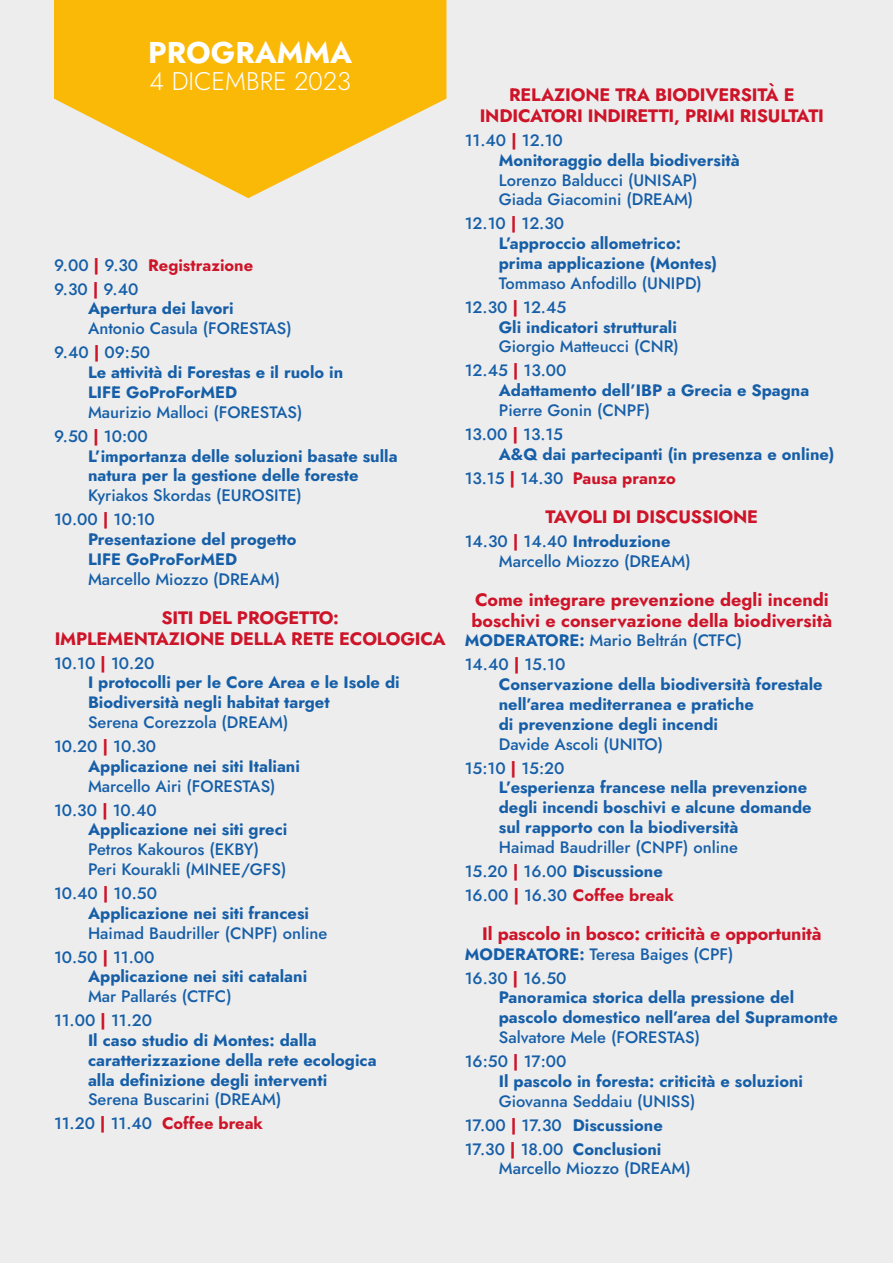
<style>
.page{position:relative;width:893px;height:1263px;background:#ededed}
.page>*{position:absolute;margin:0;border:0;box-sizing:border-box;transform-origin:0 0}
.t1{font:700 30px "Jost";color:#fff}
.t2{font:25.5px "Jost";color:#fff}
.t3{font:700 18px/21px "Jost";letter-spacing:-.01em;color:#ce1429;text-align:center}
.t4{font:700 16.5px/19.8px "Jost";color:#165fa8}
.t5{font:500 16.5px/24px "Jost";color:#165fa8}
.s1{font-weight:700;color:#ce1429}
.s2{font-weight:500}
.s3{color:#ce1429}
.s4{font-weight:700}
</style>
<div class="page">
<svg style="left:54px;top:0;width:392px;height:198px;fill:#fab807"></svg>
<h1 class="t1" style="left:148px;top:31px;width:206px">PROGRAMMA</h1>
<h2 class="t2" style="left:149px;top:63px;width:203px">4 DICEMBRE 2023</h2>
<p class="t5" style="left:54px;top:253px;width:201px">9.00 <span class="s1">|</span> 9.30 <span class="s1">Registrazione<br></span>9.30 <span class="s1">|</span> 9.40</p>
<p class="t4" style="left:88px;top:299px;width:147px">Apertura dei lavori</p>
<p class="t5" style="left:54px;top:317px;width:239px;text-indent:34px">Antonio Casula (FORESTAS)<br>9.40 <span class="s1">|</span> 09:50</p>
<p class="t4" style="left:88px;top:362px;width:257px">Le attività di Forestas e il ruolo in<br>LIFE GoProForMED</p>
<p class="t5" style="left:54px;top:400px;width:250px;text-indent:34px">Maurizio Malloci (FORESTAS)<br>9.50 <span class="s1">|</span> 10:00</p>
<p class="t4" style="left:88px;top:446px;width:311px">L’importanza delle soluzioni basate sulla natura per la gestione delle foreste</p>
<p class="t5" style="left:54px;top:483px;width:249px;text-indent:34px">Kyriakos Skordas (EUROSITE)<br>10.00 <span class="s1">|</span> 10:10</p>
<p class="t4" style="left:88px;top:529px;width:210px">Presentazione del progetto<br>LIFE GoProForMED</p>
<p class="t5" style="left:88px;top:567px;width:193px">Marcello Miozzo (DREAM)</p>
<p class="t3" style="left:55px;top:607px;width:393px">SITI DEL PROGETTO:<br>IMPLEMENTAZIONE DELLA RETE ECOLOGICA</p>
<p class="t4" style="left:88px;top:653px;width:313px;text-indent:-34px"><span class="s2">10.10</span> <span class="s3">|</span> <span class="s2">10.20<br></span>I protocolli per le Core Area e le Isole di<br>Biodiversità negli habitat target</p>
<p class="t5" style="left:54px;top:710px;width:236px;text-indent:34px">Serena Corezzola (DREAM)<br>10.20 <span class="s1">|</span> 10.30</p>
<p class="t4" style="left:88px;top:756px;width:213px">Applicazione nei siti Italiani</p>
<p class="t5" style="left:54px;top:774px;width:223px;text-indent:34px">Marcello Airi (FORESTAS)<br>10.30 <span class="s1">|</span> 10.40</p>
<p class="t4" style="left:88px;top:820px;width:201px">Applicazione nei siti greci</p>
<p class="t5" style="left:88px;top:839px;width:200px;line-height:19.8px">Petros Kakouros (EKBY)<br>Peri Kourakli (MINEE/GFS)</p>
<p class="t4" style="left:88px;top:883px;width:223px;text-indent:-34px"><span class="s2">10.40</span> <span class="s3">|</span> <span class="s2">10.50<br></span>Applicazione nei siti francesi</p>
<p class="t5" style="left:54px;top:921px;width:275px;text-indent:34px">Haimad Baudriller (CNPF) online<br>10.50 <span class="s1">|</span> 11.00</p>
<p class="t4" style="left:88px;top:967px;width:221px">Applicazione nei siti catalani</p>
<p class="t5" style="left:54px;top:984px;width:179px;text-indent:34px">Mar Pallarés (CTFC)<br>11.00 <span class="s1">|</span> 11.20</p>
<p class="t4" style="left:88px;top:1030px;width:290px">Il caso studio di Montes: dalla caratterizzazione della rete ecologica alla definizione degli interventi</p>
<p class="t5" style="left:54px;top:1088px;width:229px;text-indent:34px">Serena Buscarini (DREAM)<br>11.20 <span class="s1">|</span> 11.40 <span class="s1">Coffee break</span></p>
<p class="t3" style="left:480px;top:84px;width:346px">RELAZIONE TRA BIODIVERSITÀ E<br>INDICATORI INDIRETTI, PRIMI RISULTATI</p>
<p class="t4" style="left:499px;top:130px;width:243px;text-indent:-34px"><span class="s2">11.40</span> <span class="s3">|</span> <span class="s2">12.10<br></span>Monitoraggio della biodiversità</p>
<p class="t5" style="left:499px;top:170px;width:200px;line-height:19.8px">Lorenzo Balducci (UNISAP)<br>Giada Giacomini (DREAM)</p>
<p class="t4" style="left:499px;top:214px;width:220px;text-indent:-34px"><span class="s2">12.10</span> <span class="s3">|</span> <span class="s2">12.30<br></span>L’approccio allometrico: prima applicazione (Montes)</p>
<p class="t5" style="left:465px;top:271px;width:239px;text-indent:34px">Tommaso Anfodillo (UNIPD)<br>12.30 <span class="s1">|</span> 12.45</p>
<p class="t4" style="left:499px;top:317px;width:180px">Gli indicatori strutturali</p>
<p class="t5" style="left:465px;top:335px;width:216px;text-indent:34px">Giorgio Matteucci (CNR)<br>12.45 <span class="s1">|</span> 13.00</p>
<p class="t4" style="left:499px;top:380px;width:312px">Adattamento dell’IBP a Grecia e Spagna</p>
<p class="t5" style="left:465px;top:398px;width:187px;text-indent:34px">Pierre Gonin (CNPF)<br>13.00 <span class="s1">|</span> 13.15</p>
<p class="t4" style="left:465px;top:442px;width:371px;line-height:24px;text-indent:34px">A&amp;Q dai partecipanti (in presenza e online)<br><span class="s2">13.15</span> <span class="s3">|</span> <span class="s2">14.30</span> <span class="s3">Pausa pranzo</span></p>
<p class="t3" style="left:546px;top:506px;width:214px">TAVOLI DI DISCUSSIONE</p>
<p class="t5" style="left:499px;top:531px;width:193px;line-height:19.8px;text-indent:-34px">14.30 <span class="s1">|</span> 14.40 <span class="s4">Introduzione<br></span>Marcello Miozzo (DREAM)</p>
<p class="t3" style="left:471px;top:589px;width:362px;text-align:left">Come integrare prevenzione degli incendi boschivi e conservazione della biodiversità</p>
<p class="t5" style="left:465px;top:629px;width:279px"><span class="s4">MODERATORE:</span> Mario Beltrán (CTFC)<br>14.40 <span class="s1">|</span> 15.10</p>
<p class="t4" style="left:499px;top:674px;width:325px">Conservazione della biodiversità forestale nell’area mediterranea e pratiche<br>di prevenzione degli incendi</p>
<p class="t5" style="left:465px;top:732px;width:200px;text-indent:34px">Davide Ascoli (UNITO)<br>15:10 <span class="s1">|</span> 15:20</p>
<p class="t4" style="left:499px;top:778px;width:314px">L’esperienza francese nella prevenzione degli incendi boschivi e alcune domande sul rapporto con la biodiversità</p>
<p class="t5" style="left:465px;top:835px;width:275px;text-indent:34px">Haimad Baudriller (CNPF) online<br>15.20 <span class="s1">|</span> 16.00 <span class="s4">Discussione<br></span>16.00 <span class="s1">|</span> 16.30 <span class="s1">Coffee break</span></p>
<p class="t3" style="left:482px;top:923px;width:341px">Il pascolo in bosco: criticità e opportunità</p>
<p class="t5" style="left:465px;top:942px;width:270px"><span class="s4">MODERATORE:</span> Teresa Baiges (CPF)<br>16.30 <span class="s1">|</span> 16.50</p>
<p class="t4" style="left:499px;top:988px;width:341px">Panoramica storica della pressione del pascolo domestico nell’area del Supramonte</p>
<p class="t5" style="left:465px;top:1025px;width:237px;text-indent:34px">Salvatore Mele (FORESTAS)<br>16:50 <span class="s1">|</span> 17:00</p>
<p class="t4" style="left:499px;top:1071px;width:306px">Il pascolo in foresta: criticità e soluzioni</p>
<p class="t5" style="left:465px;top:1089px;width:232px;text-indent:34px">Giovanna Seddaiu (UNISS)<br>17.00 <span class="s1">|</span> 17.30 <span class="s4">Discussione<br></span>17.30 <span class="s1">|</span> 18.00 <span class="s4">Conclusioni</span></p>
<p class="t5" style="left:499px;top:1157px;width:193px">Marcello Miozzo (DREAM)</p>
</div>
